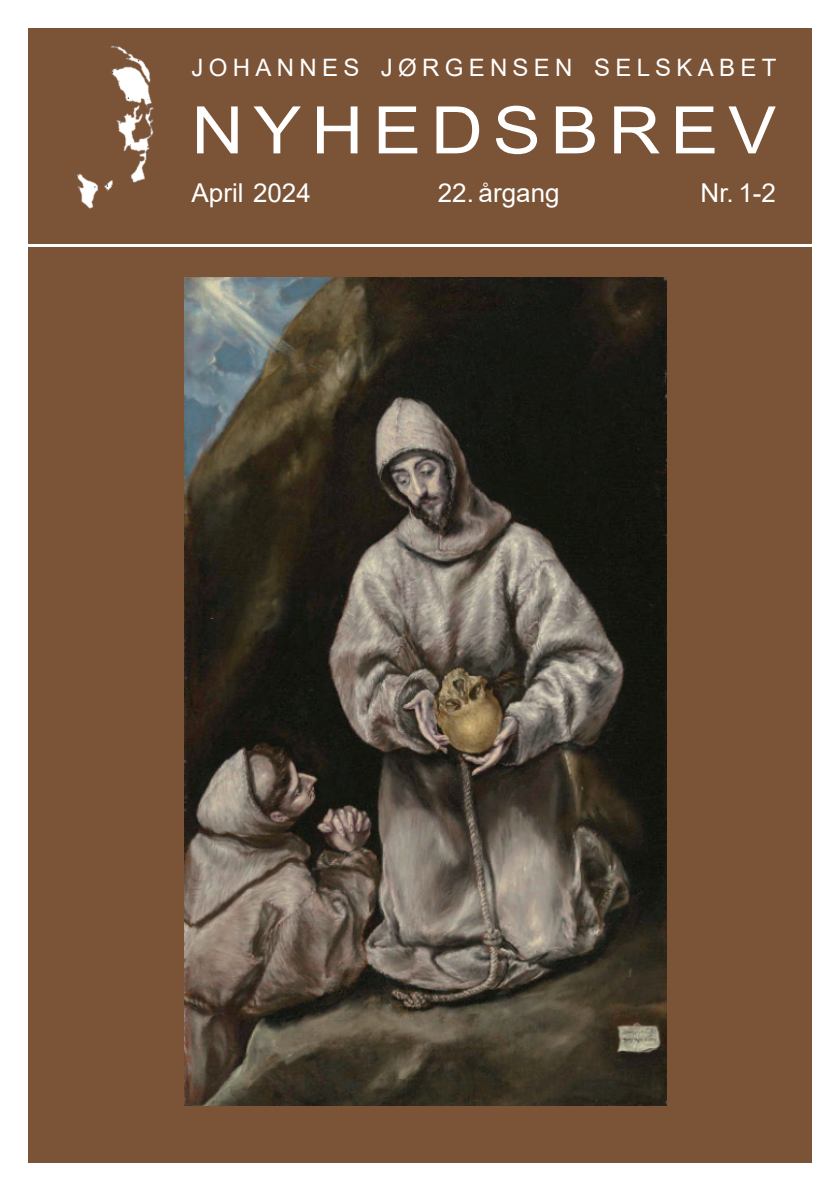
<style>
.page{position:relative;width:840px;height:1191px;background:#fff}
.page>*{position:absolute;margin:0;border:0;box-sizing:border-box;transform-origin:0 0}
.t1{font:65.6px "Arial";letter-spacing:.135em;color:#fff;scale:1.1 1}
.t2{font:26px "Arial";color:#fff}
.t3{font:24px "Arial";letter-spacing:.22em;color:#fff}
</style>
<div class="page">
<div style="left:28px;top:28px;width:783px;height:216px;background:#7b5337"></div>
<img style="left:76px;top:45px;width:78px;height:164px">
<div style="left:28px;top:247px;width:783px;height:915px;background:#7b5337"></div>
<img style="left:184px;top:278px;width:482px;height:828px">
<p class="t3" style="left:191px;top:51px;width:586px">JOHANNES JØRGENSEN SELSKABET</p>
<h1 class="t1" style="left:191px;top:85px;width:532px">NYHEDSBREV</h1>
<p class="t2" style="left:191px;top:175px;width:121px">April 2024</p>
<p class="t2" style="left:437px;top:175px;width:123px">22. årgang</p>
<p class="t2" style="left:700px;top:175px;width:77px">Nr. 1-2</p>
</div>
